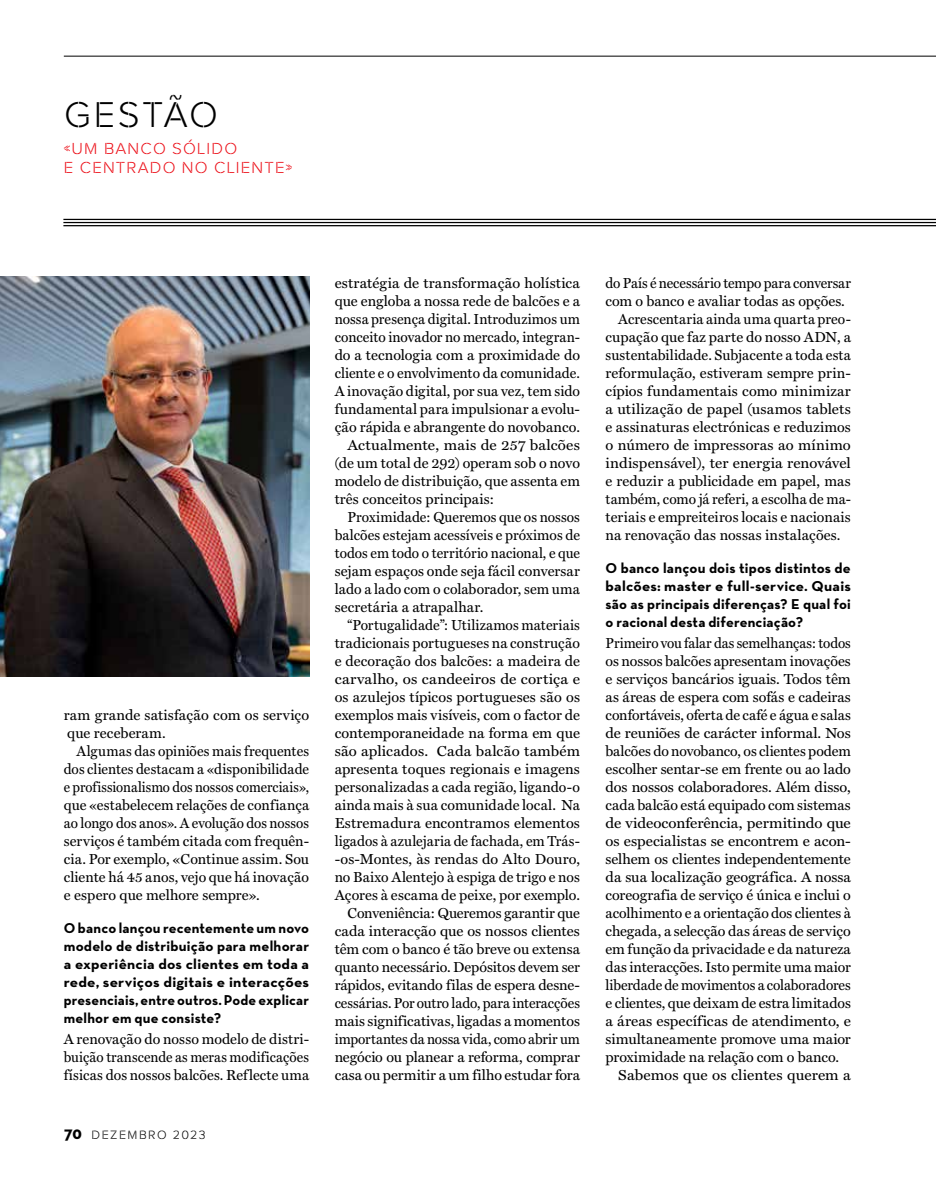
<style>
.page{position:relative;width:936px;height:1191px;background:#fff}
.page>*{position:absolute;margin:0;border:0;box-sizing:border-box;transform-origin:0 0}
.t1{font:37.2px "Rafale BG";letter-spacing:.065em;color:#000}
.t2{font:16.65px/19.2px "Rafale BG";letter-spacing:.07em;color:#ec111a}
.t3{font:14.55px/18px "Miller Text";letter-spacing:.005em;color:#000}
.t4{font:14.55px/18px "Miller Text";letter-spacing:.005em;color:#000;text-align:justify;scale:.96 1}
.t5{font:700 14.55px/18px "Neutra Text TF";letter-spacing:.015em;color:#000;text-align:justify}
.t6{font:14.55px "Miller Text";letter-spacing:.005em;color:#000;scale:.95 1}
.t7{font:14.55px "Miller Text";letter-spacing:.005em;color:#000;scale:1.04 1}
.t8{font:14.55px "Miller Text";letter-spacing:.005em;color:#000;scale:1.05 1}
.t9{font:14.55px "Miller Text";letter-spacing:.005em;color:#000;scale:.94 1}
.t10{font:14.55px "Miller Text";letter-spacing:.005em;color:#000;scale:1.06 1}
.t11{font:12.6px "Rafale BG";letter-spacing:.12em;color:#000}
.s1{font-family:"Neutra Text TF";font-weight:700;font-size:18.15px}
</style>
<div class="page">
<hr style="left:63px;top:225px;width:872px;height:1px;background:#000">
<hr style="left:63px;top:222px;width:872px;height:1px;background:#000">
<hr style="left:63px;top:219px;width:872px;height:1px;background:#000">
<hr style="left:64px;top:56px;width:871px;height:1px;background:#000">
<img style="left:0;top:277px;width:309px;height:399px">
<h1 class="t1" style="left:64px;top:94px;width:155px">GESTÃO</h1>
<p class="t2" style="left:64px;top:139px;width:230px">«UM BANCO SÓLIDO<br>E CENTRADO NO CLIENTE»</p>
<p class="t3" style="left:64px;top:706px;width:247px">ram grande satisfação com os serviço que receberam.</p>
<p class="t4" style="left:64px;top:742px;width:257px;text-indent:13px">Algumas das opiniões mais frequentes dos clientes destacam a «disponibilidade e profissionalismo dos nossos comerciais», que «estabelecem relações de confiança ao longo dos anos». A evolução dos nossos serviços é também citada com frequên&shy;cia. Por exemplo, «Continue assim. Sou cliente há 45 anos, vejo que há inovação e espero que melhore sempre».</p>
<p class="t5" style="left:64px;top:919px;width:247px">O banco lançou recentemente um novo modelo de distribuição para melhorar a experiência dos clientes em toda a rede, serviços digitais e interacções presenciais, entre outros. Pode explicar melhor em que consiste?</p>
<p class="t3" style="left:64px;top:1030px;width:247px;text-align:justify">A renovação do nosso modelo de distri&shy;buição transcende as meras modificações físicas dos nossos balcões. Reflecte uma</p>
<p class="t11" style="left:64px;top:1128px;width:143px"><span class="s1">70</span> DEZEMBRO 2023</p>
<p class="t3" style="left:334px;top:274px;width:247px">estratégia de transformação holística</p>
<p class="t3" style="left:334px;top:292px;width:247px">que engloba a nossa rede de balcões e a</p>
<p class="t4" style="left:334px;top:310px;width:257px">nossa presença digital. Introduzimos um</p>
<p class="t4" style="left:334px;top:328px;width:257px">conceito inovador no mercado, integran-</p>
<p class="t3" style="left:334px;top:346px;width:247px">do a tecnologia com a proximidade do</p>
<p class="t4" style="left:334px;top:364px;width:257px">cliente e o envolvimento da comunidade.</p>
<p class="t3" style="left:334px;top:382px;width:247px">A inovação digital, por sua vez, tem sido</p>
<p class="t3" style="left:334px;top:400px;width:247px">fundamental para impulsionar a evolu-</p>
<p class="t3" style="left:334px;top:418px;width:247px">ção rápida e abrangente do novobanco.</p>
<p class="t8" style="left:347px;top:436px;width:223px">Actualmente, mais de 257 balcões</p>
<p class="t3" style="left:334px;top:454px;width:247px">(de um total de 292) operam sob o novo</p>
<p class="t3" style="left:334px;top:472px;width:247px">modelo de distribuição, que assenta em</p>
<p class="t3" style="left:334px;top:490px;width:161px">três conceitos principais:</p>
<p class="t4" style="left:347px;top:508px;width:244px">Proximidade: Queremos que os nossos</p>
<p class="t3" style="left:334px;top:526px;width:247px">balcões estejam acessíveis e próximos de</p>
<p class="t6" style="left:334px;top:544px;width:260px">todos em todo o território nacional, e que</p>
<p class="t3" style="left:334px;top:562px;width:247px">sejam espaços onde seja fácil conversar</p>
<p class="t3" style="left:334px;top:580px;width:247px">lado a lado com o colaborador, sem uma</p>
<p class="t3" style="left:334px;top:598px;width:150px">secretária a atrapalhar.</p>
<p class="t4" style="left:347px;top:616px;width:244px">“Portugalidade”: Utilizamos materiais</p>
<p class="t3" style="left:334px;top:634px;width:247px">tradicionais portugueses na construção</p>
<p class="t3" style="left:334px;top:652px;width:247px">e decoração dos balcões: a madeira de</p>
<p class="t10" style="left:334px;top:670px;width:233px">carvalho, os candeeiros de cortiça e</p>
<p class="t3" style="left:334px;top:688px;width:247px">os azulejos típicos portugueses são os</p>
<p class="t3" style="left:334px;top:706px;width:247px">exemplos mais visíveis, com o factor de</p>
<p class="t3" style="left:334px;top:724px;width:247px">contemporaneidade na forma em que</p>
<p class="t7" style="left:334px;top:742px;width:237px">são aplicados. Cada balcão também</p>
<p class="t3" style="left:334px;top:760px;width:247px">apresenta toques regionais e imagens</p>
<p class="t3" style="left:334px;top:778px;width:247px">personalizadas a cada região, ligando-o</p>
<p class="t3" style="left:334px;top:796px;width:247px">ainda mais à sua comunidade local. Na</p>
<p class="t3" style="left:334px;top:814px;width:247px">Estremadura encontramos elementos</p>
<p class="t4" style="left:334px;top:832px;width:257px">ligados à azulejaria de fachada, em Trás-</p>
<p class="t3" style="left:334px;top:850px;width:247px">-os-Montes, às rendas do Alto Douro,</p>
<p class="t3" style="left:334px;top:868px;width:247px">no Baixo Alentejo à espiga de trigo e nos</p>
<p class="t3" style="left:334px;top:886px;width:247px">Açores à escama de peixe, por exemplo.</p>
<p class="t3" style="left:347px;top:904px;width:234px">Conveniência: Queremos garantir que</p>
<p class="t3" style="left:334px;top:922px;width:247px">cada interacção que os nossos clientes</p>
<p class="t3" style="left:334px;top:940px;width:247px">têm com o banco é tão breve ou extensa</p>
<p class="t3" style="left:334px;top:958px;width:247px">quanto necessário. Depósitos devem ser</p>
<p class="t3" style="left:334px;top:976px;width:247px">rápidos, evitando filas de espera desne-</p>
<p class="t6" style="left:334px;top:994px;width:260px">cessárias. Por outro lado, para interacções</p>
<p class="t3" style="left:334px;top:1012px;width:247px">mais significativas, ligadas a momentos</p>
<p class="t6" style="left:334px;top:1030px;width:260px">importantes da nossa vida, como abrir um</p>
<p class="t3" style="left:334px;top:1048px;width:247px">negócio ou planear a reforma, comprar</p>
<p class="t3" style="left:334px;top:1066px;width:247px">casa ou permitir a um filho estudar fora</p>
<p class="t6" style="left:605px;top:274px;width:260px">do País é necessário tempo para conversar</p>
<p class="t3" style="left:605px;top:292px;width:241px">com o banco e avaliar todas as opções.</p>
<p class="t4" style="left:618px;top:310px;width:244px">Acrescentaria ainda uma quarta preo-</p>
<p class="t3" style="left:605px;top:328px;width:247px">cupação que faz parte do nosso ADN, a</p>
<p class="t3" style="left:605px;top:346px;width:247px">sustentabilidade. Subjacente a toda esta</p>
<p class="t3" style="left:605px;top:364px;width:247px">reformulação, estiveram sempre prin-</p>
<p class="t3" style="left:605px;top:382px;width:247px">cípios fundamentais como minimizar</p>
<p class="t3" style="left:605px;top:400px;width:247px">a utilização de papel (usamos tablets</p>
<p class="t3" style="left:605px;top:418px;width:247px">e assinaturas electrónicas e reduzimos</p>
<p class="t3" style="left:605px;top:436px;width:247px">o número de impressoras ao mínimo</p>
<p class="t7" style="left:605px;top:454px;width:237px">indispensável), ter energia renovável</p>
<p class="t3" style="left:605px;top:472px;width:247px">e reduzir a publicidade em papel, mas</p>
<p class="t4" style="left:605px;top:490px;width:257px">também, como já referi, a escolha de ma-</p>
<p class="t3" style="left:605px;top:508px;width:247px">teriais e empreiteiros locais e nacionais</p>
<p class="t3" style="left:605px;top:526px;width:236px">na renovação das nossas instalações.</p>
<p class="t5" style="left:605px;top:559px;width:247px">O banco lançou dois tipos distintos de balcões: master e full-service. Quais são as principais diferenças? E qual foi o racional desta diferenciação?</p>
<p class="t9" style="left:605px;top:634px;width:262px">Primeiro vou falar das semelhanças: todos</p>
<p class="t3" style="left:605px;top:652px;width:247px">os nossos balcões apresentam inovações</p>
<p class="t3" style="left:605px;top:670px;width:247px">e serviços bancários iguais. Todos têm</p>
<p class="t3" style="left:605px;top:688px;width:247px">as áreas de espera com sofás e cadeiras</p>
<p class="t3" style="left:605px;top:706px;width:247px">confortáveis, oferta de café e água e salas</p>
<p class="t3" style="left:605px;top:724px;width:247px">de reuniões de carácter informal. Nos</p>
<p class="t3" style="left:605px;top:742px;width:247px">balcões do novobanco, os clientes podem</p>
<p class="t3" style="left:605px;top:760px;width:247px">escolher sentar-se em frente ou ao lado</p>
<p class="t3" style="left:605px;top:778px;width:247px">dos nossos colaboradores. Além disso,</p>
<p class="t3" style="left:605px;top:796px;width:247px">cada balcão está equipado com sistemas</p>
<p class="t8" style="left:605px;top:814px;width:235px">de videoconferência, permitindo que</p>
<p class="t7" style="left:605px;top:832px;width:237px">os especialistas se encontrem e acon-</p>
<p class="t3" style="left:605px;top:850px;width:247px">selhem os clientes independentemente</p>
<p class="t3" style="left:605px;top:868px;width:247px">da sua localização geográfica. A nossa</p>
<p class="t3" style="left:605px;top:886px;width:247px">coreografia de serviço é única e inclui o</p>
<p class="t3" style="left:605px;top:904px;width:247px">acolhimento e a orientação dos clientes à</p>
<p class="t3" style="left:605px;top:922px;width:247px">chegada, a selecção das áreas de serviço</p>
<p class="t3" style="left:605px;top:940px;width:247px">em função da privacidade e da natureza</p>
<p class="t3" style="left:605px;top:958px;width:247px">das interacções. Isto permite uma maior</p>
<p class="t4" style="left:605px;top:976px;width:257px">liberdade de movimentos a colaboradores</p>
<p class="t3" style="left:605px;top:994px;width:247px">e clientes, que deixam de estra limitados</p>
<p class="t7" style="left:605px;top:1012px;width:237px">a áreas específicas de atendimento, e</p>
<p class="t3" style="left:605px;top:1030px;width:247px">simultaneamente promove uma maior</p>
<p class="t3" style="left:605px;top:1048px;width:235px">proximidade na relação com o banco.</p>
<p class="t8" style="left:618px;top:1066px;width:223px">Sabemos que os clientes querem a</p>
</div>
